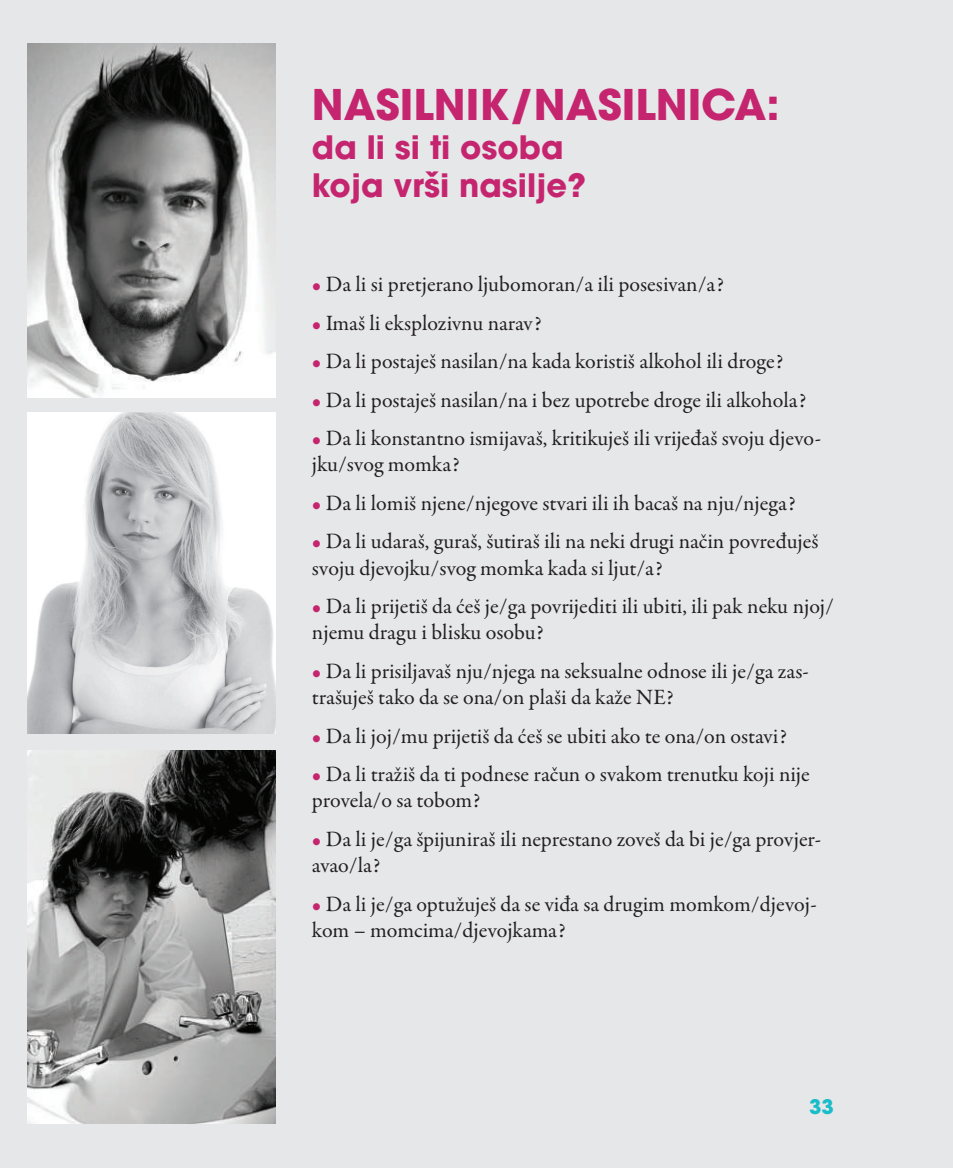
<style>
.page{position:relative;width:953px;height:1168px;background:#fff}
.page>*{position:absolute;margin:0;border:0;box-sizing:border-box;transform-origin:0 0}
.t1{font:700 42px "Avant Garde LT";color:#c5256f}
.t2{font:700 32px/38.4px "Avant Garde LT";color:#c5256f}
.t3{font:22px/26.4px "Garamond Premr Pro";color:#231f20}
.t4{font:700 20px "Avant Garde LT";color:#19bdc9}
.s1{color:#c5256f}
</style>
<div class="page">
<div style="left:0;top:0;width:952px;height:1168px;background:#e6e7e9"></div>
<img style="left:27px;top:750px;width:249px;height:373px">
<img style="left:27px;top:412px;width:248px;height:322px">
<img style="left:27px;top:44px;width:248px;height:354px">
<h1 class="t1" style="left:312px;top:77px;width:469px">NASILNIK/NASILNICA:</h1>
<h2 class="t2" style="left:312px;top:127px;width:275px">da li si ti osoba koja vrši nasilje?</h2>
<p class="t3" style="left:312px;top:272px;width:413px"><span class="s1">•</span> Da li si pretjerano ljubomoran/a ili posesivan/a?</p>
<p class="t3" style="left:312px;top:310px;width:231px"><span class="s1">•</span> Imaš li eksplozivnu narav?</p>
<p class="t3" style="left:312px;top:349px;width:473px"><span class="s1">•</span> Da li postaješ nasilan/na kada koristiš alkohol ili droge?</p>
<p class="t3" style="left:312px;top:387px;width:495px"><span class="s1">•</span> Da li postaješ nasilan/na i bez upotrebe droge ili alkohola?</p>
<p class="t3" style="left:312px;top:425px;width:511px"><span class="s1">•</span> Da li konstantno ismijavaš, kritikuješ ili vrijeđaš svoju djevo&shy;jku/svog momka?</p>
<p class="t3" style="left:312px;top:490px;width:485px"><span class="s1">•</span> Da li lomiš njene/njegove stvari ili ih bacaš na nju/njega?</p>
<p class="t3" style="left:312px;top:528px;width:508px"><span class="s1">•</span> Da li udaraš, guraš, šutiraš ili na neki drugi način povređuješ svoju djevojku/svog momka kada si ljut/a?</p>
<p class="t3" style="left:312px;top:593px;width:523px"><span class="s1">•</span> Da li prijetiš da ćeš je/ga povrijediti ili ubiti, ili pak neku njoj/ njemu dragu i blisku osobu?</p>
<p class="t3" style="left:312px;top:658px;width:498px"><span class="s1">•</span> Da li prisiljavaš nju/njega na seksualne odnose ili je/ga zas&shy;trašuješ tako da se ona/on plaši da kaže NE?</p>
<p class="t3" style="left:312px;top:723px;width:476px"><span class="s1">•</span> Da li joj/mu prijetiš da ćeš se ubiti ako te ona/on ostavi?</p>
<p class="t3" style="left:312px;top:761px;width:499px"><span class="s1">•</span> Da li tražiš da ti podnese račun o svakom trenutku koji nije provela/o sa tobom?</p>
<p class="t3" style="left:312px;top:826px;width:510px"><span class="s1">•</span> Da li je/ga špijuniraš ili neprestano zoveš da bi je/ga provjer&shy;avao/la?</p>
<p class="t3" style="left:312px;top:891px;width:506px"><span class="s1">•</span> Da li je/ga optužuješ da se viđa sa drugim momkom/djevoj&shy;kom – momcima/djevojkama?</p>
<p class="t4" style="left:809px;top:1093px;width:26px">33</p>
</div>
